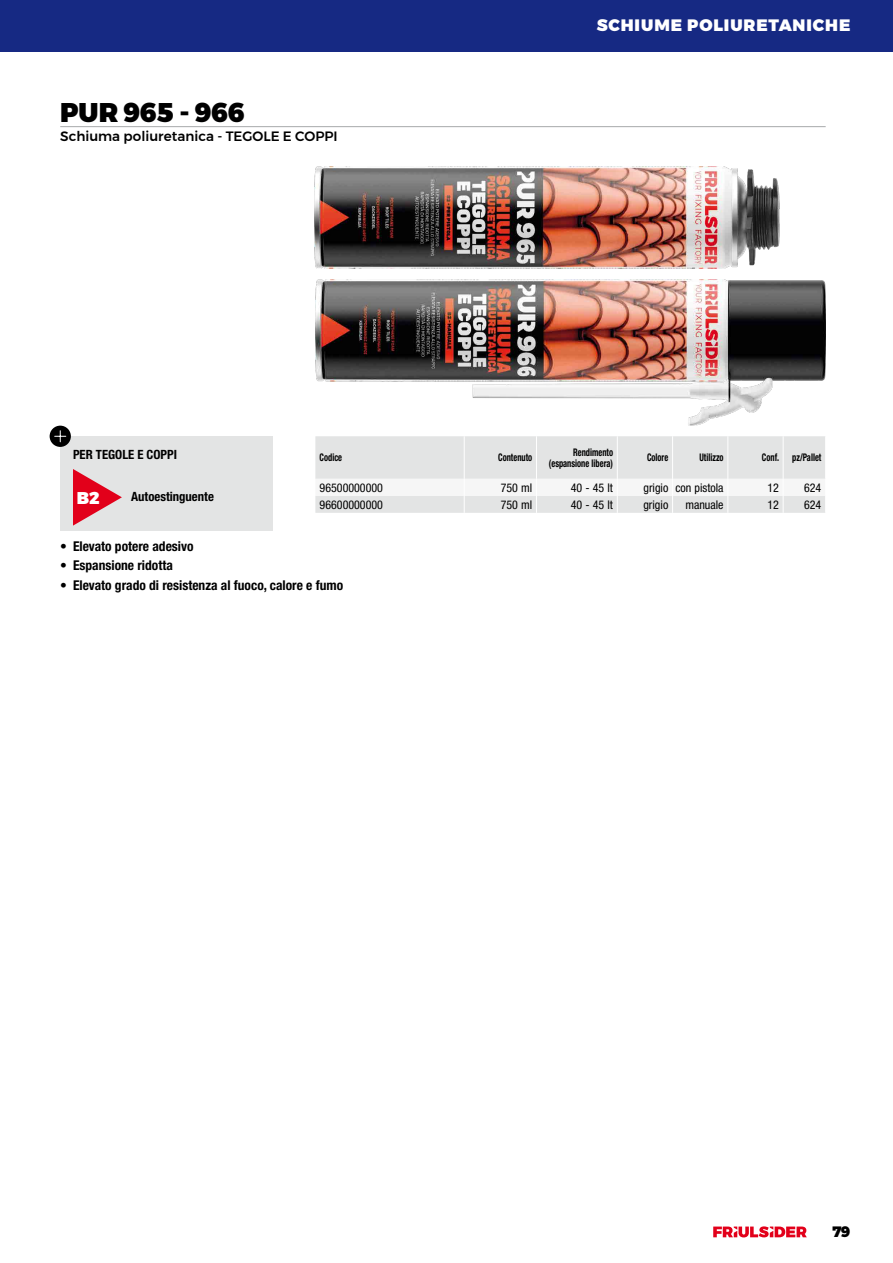
<style>
.page{position:relative;width:893px;height:1263px;background:#fff}
.page>*{position:absolute;margin:0;border:0;box-sizing:border-box;transform-origin:0 0}
.t1{font:900 27px "Montserrat";letter-spacing:-.005em;color:#000}
.t2{font:900 16.95px "Montserrat";color:#fff}
.t3{font:900 16.5px "Montserrat";letter-spacing:.06em;color:#fff}
.t4{font:900 15px "Montserrat";color:#000}
.t5{font:700 condensed 13.5px "Helvetica Neue LT Std";color:#000}
.t6{font:500 13.5px "Montserrat";color:#000}
.t7{font:700 condensed 12.75px "Helvetica Neue LT Std";color:#000}
.t8{font:condensed 12px "Helvetica Neue LT Std";color:#000}
.t9{font:700 condensed 10.5px/11.2px "Helvetica Neue LT Std";color:#000;text-align:right;scale:.8 1}
</style>
<div class="page">
<div style="left:0;top:0;width:893px;height:51px;background:#162983"></div>
<svg style="left:315px;top:436px;width:510px;height:77px"></svg>
<hr style="left:60px;top:126px;width:766px;height:1px;background:#b1b3b4">
<img style="left:314px;top:167px;width:465px;height:102px">
<img style="left:315px;top:279px;width:511px;height:147px">
<div style="left:60px;top:436px;width:213px;height:95px;background:#e3e4e4"></div>
<svg style="left:73px;top:469px;width:49px;height:57px"></svg>
<div style="left:50px;top:426px;width:21px;height:21px;background:#000;border-radius:50%"></div>
<svg style="left:55px;top:431px;width:11px;height:11px"></svg>
<svg style="left:713px;top:1226px;width:94px;height:11px"></svg>
<h1 class="t1" style="left:60px;top:90px;width:187px">PUR 965 - 966</h1>
<p class="t6" style="left:60px;top:126px;width:279px">Schiuma poliuretanica - TEGOLE E COPPI</p>
<h3 class="t3" style="left:597px;top:12px;width:255px">SCHIUME POLIURETANICHE</h3>
<p class="t7" style="left:73px;top:446px;width:106px">PER TEGOLE E COPPI</p>
<h2 class="t2" style="left:77px;top:484px;width:24px">B2</h2>
<p class="t7" style="left:131px;top:489px;width:84px">Autoestinguente</p>
<p class="t9" style="left:320px;top:452px;width:30px">Codice</p>
<p class="t9" style="left:498px;top:452px;width:44px">Contenuto</p>
<p class="t9" style="left:549px;top:446px;width:82px">Rendimento (espansione libera)</p>
<p class="t9" style="left:647px;top:452px;width:28px">Colore</p>
<p class="t9" style="left:699px;top:452px;width:32px">Utilizzo</p>
<p class="t9" style="left:762px;top:452px;width:76px">Conf. pz/Pallet</p>
<p class="t8" style="left:320px;top:480px;width:65px">96500000000</p>
<p class="t8" style="left:501px;top:480px;width:33px">750 ml</p>
<p class="t8" style="left:571px;top:480px;width:44px">40 - 45 lt</p>
<p class="t8" style="left:643px;top:480px;width:82px">grigio con pistola</p>
<p class="t8" style="left:767px;top:480px;width:13px">12</p>
<p class="t8" style="left:804px;top:480px;width:19px">624</p>
<p class="t8" style="left:320px;top:497px;width:65px">96600000000</p>
<p class="t8" style="left:501px;top:497px;width:33px">750 ml</p>
<p class="t8" style="left:571px;top:497px;width:44px">40 - 45 lt</p>
<p class="t8" style="left:643px;top:497px;width:26px">grigio</p>
<p class="t8" style="left:685px;top:497px;width:40px">manuale</p>
<p class="t8" style="left:767px;top:497px;width:13px">12</p>
<p class="t8" style="left:804px;top:497px;width:19px">624</p>
<p class="t5" style="left:60px;top:538px;width:135px">• Elevato potere adesivo</p>
<p class="t5" style="left:60px;top:557px;width:114px">• Espansione ridotta</p>
<p class="t5" style="left:60px;top:577px;width:284px">• Elevato grado di resistenza al fuoco, calore e fumo</p>
<p class="t4" style="left:832px;top:1220px;width:20px">79</p>
</div>
